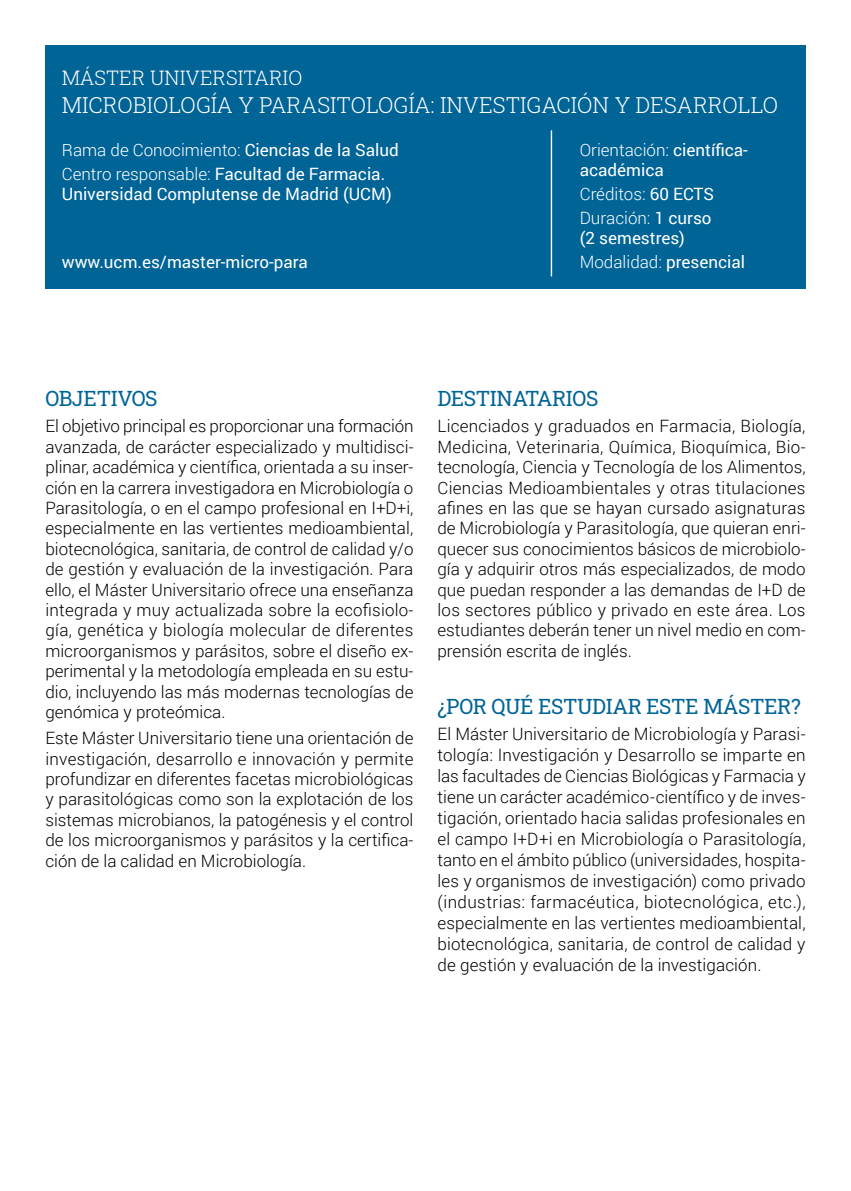
<style>
.page{position:relative;width:851px;height:1191px;background:#fff}
.page>*{position:absolute;margin:0;border:0;box-sizing:border-box;transform-origin:0 0}
.t1{font:300 22px "Roboto Slab";color:#fff}
.t2{font:21px "Roboto Slab";letter-spacing:-.02em;color:#006497}
.t3{font:300 20px "Roboto Slab";color:#fff}
.t4{font:300 17px/20.4px "Roboto";color:#000;text-align:justify}
.t5{font:17px/20px "Roboto";color:#fff}
.t6{font:300 17px/24px "Roboto";color:#fff}
.s1{font-weight:400}
.s2{font-weight:300}
</style>
<div class="page">
<div style="left:45px;top:45px;width:760px;height:244px;background:#006497"></div>
<hr style="left:550px;top:130px;width:2px;height:146px;background:#fff">
<p class="t3" style="left:62px;top:64px;width:242px">MÁSTER UNIVERSITARIO</p>
<p class="t1" style="left:62px;top:89px;width:717px">MICROBIOLOGÍA Y PARASITOLOGÍA: INVESTIGACIÓN Y DESARROLLO</p>
<p class="t6" style="left:62px;top:138px;width:338px">Rama de Conocimiento: <span class="s1">Ciencias de la Salud<br></span>Centro responsable: <span class="s1">Facultad de Farmacia.</span></p>
<p class="t5" style="left:62px;top:183px;width:331px">Universidad Complutense de Madrid (UCM)</p>
<p class="t5" style="left:62px;top:252px;width:247px">www.ucm.es/master-micro-para</p>
<p class="t5" style="left:579px;top:139px;width:170px"><span class="s2">Orientación:</span> científica&shy;académica</p>
<p class="t6" style="left:579px;top:181px;width:136px">Créditos: <span class="s1">60 ECTS<br></span>Duración: <span class="s1">1 curso</span></p>
<p class="t5" style="left:579px;top:225px;width:167px;line-height:24px">(2 semestres)<br><span class="s2">Modalidad:</span> presencial</p>
<p class="t2" style="left:45px;top:384px;width:114px">OBJETIVOS</p>
<p class="t4" style="left:45px;top:415px;width:369px">El objetivo principal es proporcionar una formación avanzada, de carácter especializado y multidisci&shy;plinar, académica y científica, orientada a su inser&shy;ción en la carrera investigadora en Microbiología o Parasitología, o en el campo profesional en I+D+i, especialmente en las vertientes medioambiental, biotecnológica, sanitaria, de control de calidad y/o de gestión y evaluación de la investigación. Para ello, el Máster Universitario ofrece una enseñanza integrada y muy actualizada sobre la ecofisiolo&shy;gía, genética y biología molecular de diferentes microorganismos y parásitos, sobre el diseño ex&shy;perimental y la metodología empleada en su estu&shy;dio, incluyendo las más modernas tecnologías de genómica y proteómica.</p>
<p class="t4" style="left:45px;top:727px;width:369px">Este Máster Universitario tiene una orientación de investigación, desarrollo e innovación y permite profundizar en diferentes facetas microbiológicas y parasitológicas como son la explotación de los sistemas microbianos, la patogénesis y el control de los microorganismos y parásitos y la certifica&shy;ción de la calidad en Microbiología.</p>
<p class="t2" style="left:437px;top:384px;width:162px">DESTINATARIOS</p>
<p class="t4" style="left:437px;top:415px;width:369px">Licenciados y graduados en Farmacia, Biología, Medicina, Veterinaria, Química, Bioquímica, Bio&shy;tecnología, Ciencia y Tecnología de los Alimentos, Ciencias Medioambientales y otras titulaciones afines en las que se hayan cursado asignaturas de Microbiología y Parasitología, que quieran enri&shy;quecer sus conocimientos básicos de microbiolo&shy;gía y adquirir otros más especializados, de modo que puedan responder a las demandas de I+D de los sectores público y privado en este área. Los estudiantes deberán tener un nivel medio en com&shy;prensión escrita de inglés.</p>
<p class="t2" style="left:437px;top:691px;width:365px">¿POR QUÉ ESTUDIAR ESTE MÁSTER?</p>
<p class="t4" style="left:437px;top:723px;width:369px;line-height:21px">El Máster Universitario de Microbiología y Parasi&shy;tología: Investigación y Desarrollo se imparte en las facultades de Ciencias Biológicas y Farmacia y tiene un carácter académico-científico y de inves&shy;tigación, orientado hacia salidas profesionales en el campo I+D+i en Microbiología o Parasitología, tanto en el ámbito público (universidades, hospita&shy;les y organismos de investigación) como privado (industrias: farmacéutica, biotecnológica, etc.), especialmente en las vertientes medioambiental, biotecnológica, sanitaria, de control de calidad y de gestión y evaluación de la investigación.</p>
</div>
